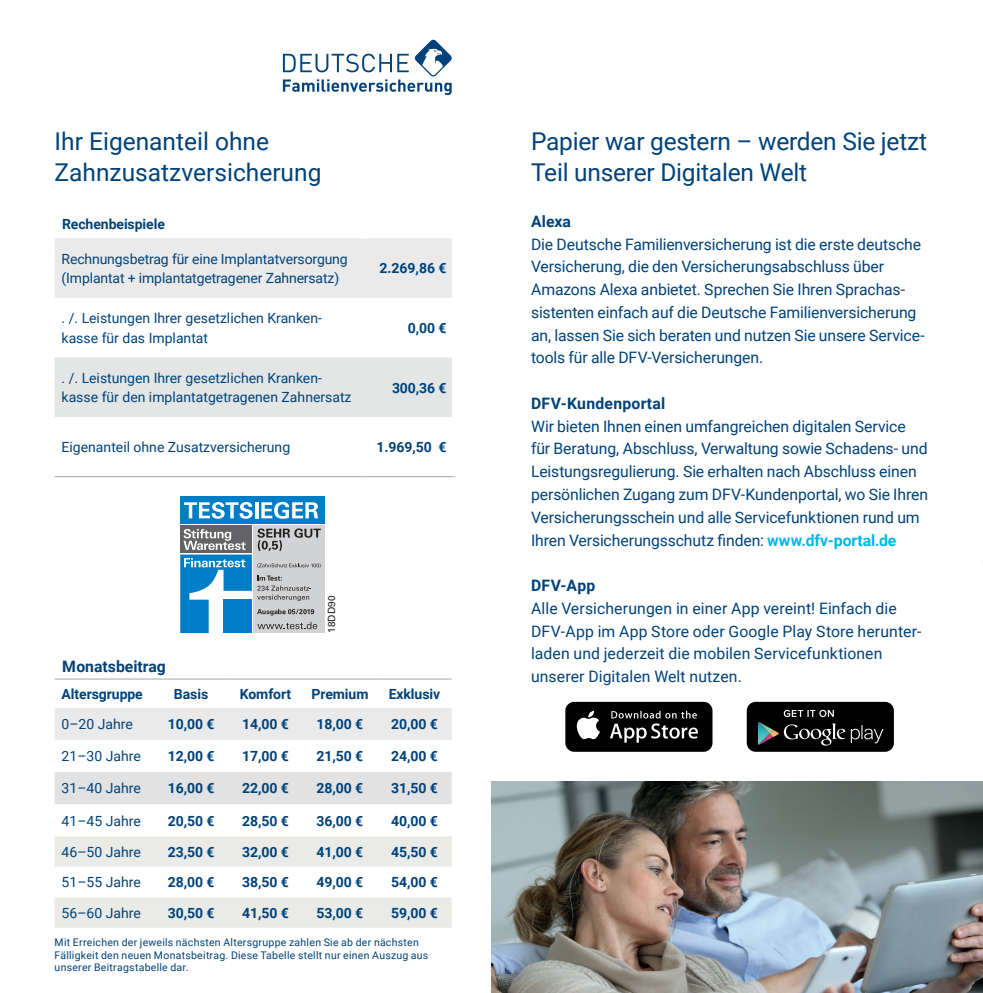
<style>
.page{position:relative;width:983px;height:993px;background:#fff}
.page>*{position:absolute;margin:0;border:0;box-sizing:border-box;transform-origin:0 0}
.t1{font:24.5px/31.5px "Roboto";letter-spacing:-.01em;color:#004279}
.t2{font:15.75px/22.8px "Roboto";letter-spacing:-.005em;color:#004279}
.t3{font:700 15.75px "Roboto";letter-spacing:.01em;color:#004279}
.t4{font:14px/19.2px "Roboto";color:#004279}
.t5{font:700 14px "Roboto";letter-spacing:-.005em;color:#004279}
.t6{font:10.5px/12.6px "Roboto";letter-spacing:.025em;color:#004279}
.t7{font:9.97px "Univers LT Std";letter-spacing:.02em;color:#231f20}
.s1{font-weight:700;color:#00b8e4}
</style>
<div class="page">
<img style="left:491px;top:781px;width:491px;height:211px">
<div style="left:565px;top:701px;width:147px;height:50px;background:#000001;border-radius:9px"></div>
<svg style="left:610px;top:710px;width:88px;height:32px"></svg>
<svg style="left:576px;top:710px;width:24px;height:29px"></svg>
<div style="left:746px;top:701px;width:147px;height:50px;background:#000001;border-radius:9px"></div>
<img style="left:758px;top:722px;width:11px;height:22px">
<svg style="left:769px;top:723px;width:114px;height:22px"></svg>
<svg style="left:783px;top:709px;width:50px;height:7px"></svg>
<div style="left:55px;top:238px;width:397px;height:60px;background:#eaeaeb"></div>
<div style="left:55px;top:357px;width:397px;height:60px;background:#e4e6e5"></div>
<hr style="left:55px;top:476px;width:307px;height:1px;background:#aba69f">
<hr style="left:362px;top:476px;width:93px;height:1px;background:#aba69f">
<div style="left:253px;top:525px;width:72px;height:108px;background:#d1d2d4"></div>
<div style="left:180px;top:496px;width:144px;height:28px;background:#007ec5"></div>
<div style="left:180px;top:525px;width:72px;height:28px;background:#636366"></div>
<svg style="left:184px;top:502px;width:68px;height:16px"></svg>
<hr style="left:255px;top:502px;width:3px;height:16px;background:#fff">
<svg style="left:261px;top:501px;width:57px;height:17px"></svg>
<svg style="left:180px;top:528px;width:141px;height:105px"></svg>
<div style="left:55px;top:708px;width:396px;height:31px;background:#eaeaeb"></div>
<div style="left:55px;top:772px;width:396px;height:32px;background:#e2e2e2"></div>
<svg style="left:55px;top:836px;width:396px;height:91px"></svg>
<hr style="left:55px;top:678px;width:99px;height:1px;background:#aba69f">
<hr style="left:154px;top:678px;width:74px;height:1px;background:#aba69f">
<hr style="left:228px;top:678px;width:75px;height:1px;background:#aba69f">
<hr style="left:303px;top:678px;width:74px;height:1px;background:#aba69f">
<hr style="left:377px;top:678px;width:74px;height:1px;background:#aba69f">
<svg style="left:283px;top:40px;width:168px;height:55px"></svg>
<h1 class="t1" style="left:55px;top:124px;width:268px">Ihr Eigenanteil ohne<br>Zahnzusatzversicherung</h1>
<p class="t5" style="left:62px;top:214px;width:104px">Rechenbeispiele</p>
<p class="t4" style="left:62px;top:248px;width:288px">Rechnungsbetrag für eine Implantatversorgung (Implantat + implantatgetragener Zahnersatz)</p>
<p class="t5" style="left:379px;top:258px;width:69px">2.269,86 €</p>
<p class="t4" style="left:62px;top:308px;width:262px">. /. Leistungen Ihrer gesetzlichen Kranken&shy;kasse für das Implantat</p>
<p class="t5" style="left:408px;top:318px;width:40px">0,00 €</p>
<p class="t4" style="left:62px;top:367px;width:291px">. /. Leistungen Ihrer gesetzlichen Kranken&shy;kasse für den implantatgetragenen Zahnersatz</p>
<p class="t5" style="left:392px;top:377px;width:56px">300,36 €</p>
<p class="t4" style="left:62px;top:437px;width:230px">Eigenanteil ohne Zusatzversicherung</p>
<p class="t5" style="left:376px;top:437px;width:72px">1.969,50 €</p>
<p class="t7" style="left:325px;top:633px;width:39px;rotate:-90deg">18DD90</p>
<p class="t3" style="left:62px;top:654px;width:105px">Monatsbeitrag</p>
<p class="t5" style="left:62px;top:683px;width:83px">Altersgruppe</p>
<p class="t5" style="left:174px;top:683px;width:36px">Basis</p>
<p class="t5" style="left:240px;top:683px;width:53px">Komfort</p>
<p class="t5" style="left:311px;top:683px;width:58px">Premium</p>
<p class="t5" style="left:388px;top:683px;width:53px">Exklusiv</p>
<p class="t4" style="left:62px;top:713px;width:73px">0–20 Jahre</p>
<p class="t5" style="left:168px;top:714px;width:48px">10,00 €</p>
<p class="t5" style="left:242px;top:714px;width:48px">14,00 €</p>
<p class="t5" style="left:316px;top:714px;width:48px">18,00 €</p>
<p class="t5" style="left:391px;top:714px;width:48px">20,00 €</p>
<p class="t4" style="left:62px;top:746px;width:81px">21–30 Jahre</p>
<p class="t5" style="left:168px;top:746px;width:48px">12,00 €</p>
<p class="t5" style="left:242px;top:746px;width:48px">17,00 €</p>
<p class="t5" style="left:316px;top:746px;width:48px">21,50 €</p>
<p class="t5" style="left:391px;top:746px;width:48px">24,00 €</p>
<p class="t4" style="left:62px;top:778px;width:81px">31–40 Jahre</p>
<p class="t5" style="left:168px;top:778px;width:48px">16,00 €</p>
<p class="t5" style="left:242px;top:778px;width:48px">22,00 €</p>
<p class="t5" style="left:316px;top:778px;width:48px">28,00 €</p>
<p class="t5" style="left:391px;top:778px;width:48px">31,50 €</p>
<p class="t4" style="left:62px;top:810px;width:81px">41–45 Jahre</p>
<p class="t5" style="left:168px;top:810px;width:48px">20,50 €</p>
<p class="t5" style="left:242px;top:810px;width:48px">28,50 €</p>
<p class="t5" style="left:316px;top:810px;width:48px">36,00 €</p>
<p class="t5" style="left:391px;top:810px;width:48px">40,00 €</p>
<p class="t4" style="left:62px;top:841px;width:81px">46–50 Jahre</p>
<p class="t5" style="left:168px;top:841px;width:48px">23,50 €</p>
<p class="t5" style="left:242px;top:841px;width:48px">32,00 €</p>
<p class="t5" style="left:316px;top:841px;width:48px">41,00 €</p>
<p class="t5" style="left:391px;top:841px;width:48px">45,50 €</p>
<p class="t4" style="left:62px;top:871px;width:81px">51–55 Jahre</p>
<p class="t5" style="left:168px;top:872px;width:48px">28,00 €</p>
<p class="t5" style="left:242px;top:872px;width:48px">38,50 €</p>
<p class="t5" style="left:316px;top:872px;width:48px">49,00 €</p>
<p class="t5" style="left:391px;top:872px;width:48px">54,00 €</p>
<p class="t4" style="left:62px;top:902px;width:81px">56–60 Jahre</p>
<p class="t5" style="left:168px;top:902px;width:48px">30,50 €</p>
<p class="t5" style="left:242px;top:902px;width:48px">41,50 €</p>
<p class="t5" style="left:316px;top:902px;width:48px">53,00 €</p>
<p class="t5" style="left:391px;top:902px;width:48px">59,00 €</p>
<p class="t6" style="left:55px;top:935px;width:375px">Mit Erreichen der jeweils nächsten Altersgruppe zahlen Sie ab der nächsten<br>Fälligkeit den neuen Monatsbeitrag. Diese Tabelle stellt nur einen Auszug aus unserer Beitragstabelle dar.</p>
<h1 class="t1" style="left:531px;top:124px;width:397px">Papier war gestern – werden Sie jetzt<br>Teil unserer Digitalen Welt</h1>
<p class="t3" style="left:531px;top:210px;width:41px">Alexa</p>
<p class="t2" style="left:531px;top:232px;width:395px">Die Deutsche Familienversicherung ist die erste deutsche Versicherung, die den Versicherungsabschluss über Amazons Alexa anbietet. Sprechen Sie Ihren Sprachas&shy;sistenten einfach auf die Deutsche Familienversicherung an, lassen Sie sich beraten und nutzen Sie unsere Service&shy;tools für alle DFV-Versicherungen.</p>
<p class="t3" style="left:531px;top:392px;width:136px">DFV-Kundenportal</p>
<p class="t2" style="left:531px;top:414px;width:398px">Wir bieten Ihnen einen umfangreichen digitalen Service für Beratung, Abschluss, Verwaltung sowie Schadens- und Leistungsregulierung. Sie erhalten nach Abschluss einen persönlichen Zugang zum DFV-Kundenportal, wo Sie Ihren Versicherungsschein und alle Servicefunktionen rund um Ihren Versicherungsschutz finden: <span class="s1">www.dfv-portal.de</span></p>
<p class="t3" style="left:531px;top:574px;width:66px">DFV-App</p>
<p class="t2" style="left:531px;top:596px;width:392px">Alle Versicherungen in einer App vereint! Einfach die DFV-App im App Store oder Google Play Store herunter&shy;laden und jederzeit die mobilen Servicefunktionen unserer Digitalen Welt nutzen.</p>
</div>
